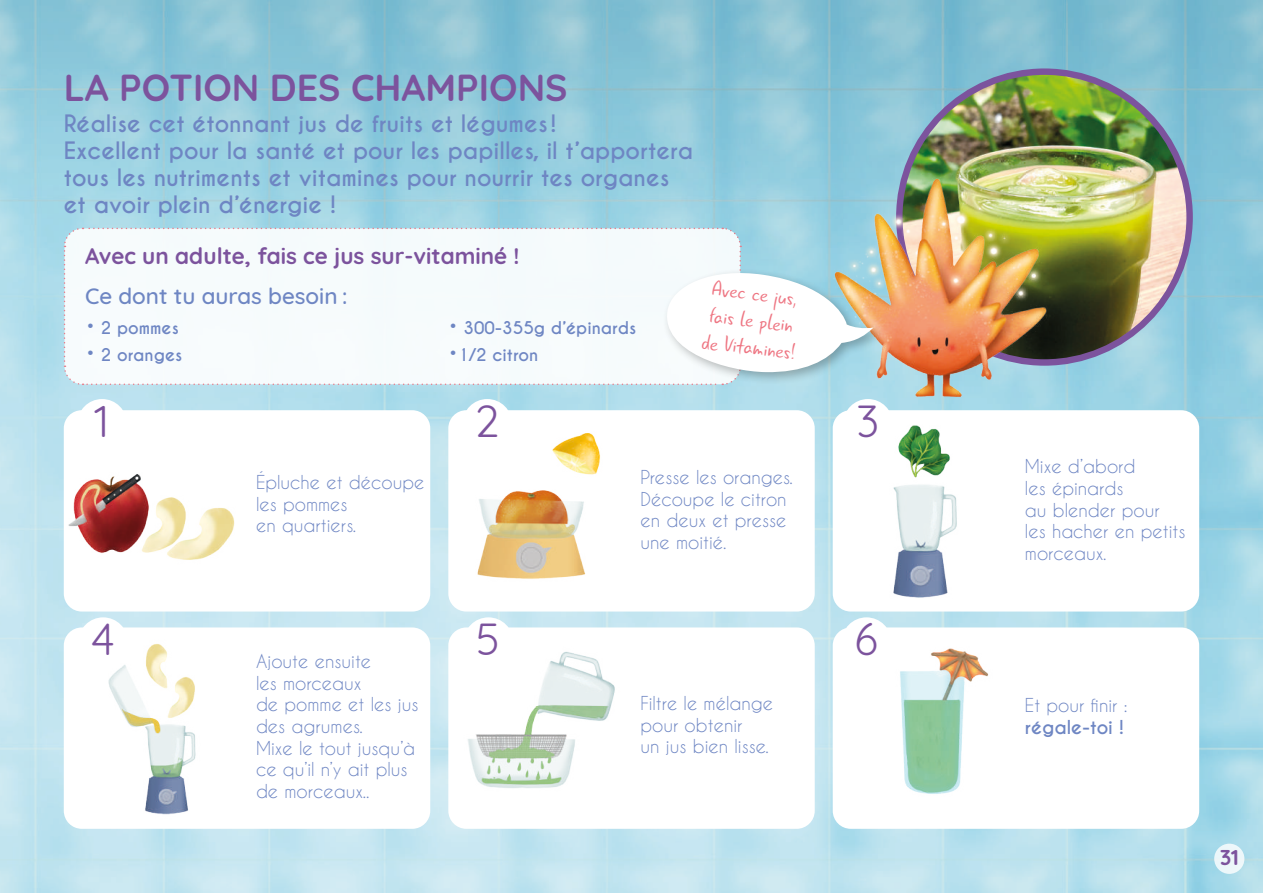
<style>
.page{position:relative;width:1263px;height:893px;background:#fff}
.page>*{position:absolute;margin:0;border:0;box-sizing:border-box;transform-origin:0 0}
.t1{font:43.8px "Quicksand";color:#7c539d}
.t2{font:700 37.5px "Quicksand";color:#7c539d}
.t3{font:700 22.5px/27px "Caviar Dreams";color:#6e86c3}
.t4{font:700 22.5px "Quicksand";color:#7c539d}
.t5{font:22.5px/27px "Gunny Rewritten";color:#ee7582}
.t6{font:500 22.5px "Quicksand";color:#6e86c3}
.t7{font:700 21.3px "Quicksand";color:#7c539d}
.t8{font:18px/21.6px "Caviar Dreams";color:#6e86c3}
.t9{font:700 18px "Caviar Dreams";color:#6e86c3}
.t10{font:700 16.5px "Caviar Dreams";color:#6e86c3}
.s1{font-size:22.5px}
</style>
<div class="page">
<img style="left:1px;top:0;width:1262px;height:893px">
<img style="left:0;top:0;width:1px;height:893px">
<div style="left:448px;top:410px;width:367px;height:201px;background:#fff;border-radius:18px"></div>
<div style="left:64px;top:410px;width:366px;height:201px;background:#fff;border-radius:18px"></div>
<div style="left:833px;top:410px;width:366px;height:201px;background:#fff;border-radius:18px"></div>
<div style="left:64px;top:627px;width:366px;height:202px;background:#fff;border-radius:18px"></div>
<div style="left:448px;top:627px;width:367px;height:202px;background:#fff;border-radius:18px"></div>
<div style="left:833px;top:627px;width:366px;height:202px;background:#fff;border-radius:18px"></div>
<img style="left:899px;top:72px;width:290px;height:290px;border-radius:145px">
<img style="left:448px;top:422px;width:152px;height:179px">
<div style="left:77px;top:399px;width:50px;height:50px;background:#fff;border-radius:50%"></div>
<div style="left:843px;top:399px;width:50px;height:50px;background:#fff;border-radius:50%"></div>
<div style="left:78px;top:617px;width:50px;height:50px;background:#fff;border-radius:50%"></div>
<div style="left:464px;top:617px;width:49px;height:50px;background:#fff;border-radius:50%"></div>
<div style="left:842px;top:617px;width:49px;height:50px;background:#fff;border-radius:50%"></div>
<div style="left:462px;top:399px;width:50px;height:50px;background:#fff;border-radius:50%"></div>
<img style="left:64px;top:416px;width:171px;height:144px">
<img style="left:64px;top:636px;width:132px;height:185px">
<img style="left:448px;top:637px;width:167px;height:185px">
<img style="left:833px;top:637px;width:174px;height:192px">
<img style="left:833px;top:421px;width:174px;height:191px">
<img style="left:817px;top:173px;width:245px;height:227px">
<div style="left:662px;top:268px;width:223px;height:117px;background:#1d1d1b;opacity:.3"></div>
<svg style="left:63px;top:227px;width:811px;height:159px"></svg>
<div style="left:1214px;top:844px;width:30px;height:30px;background:#ecf7fa;border-radius:50%"></div>
<h2 class="t2" style="left:64px;top:57px;width:505px">LA POTION DES CHAMPIONS</h2>
<p class="t3" style="left:64px;top:110px;width:631px">Réalise cet étonnant jus de fruits et légumes !<br>Excellent pour la santé et pour les papilles, il t’apportera tous les nutriments et vitamines pour nourrir tes organes et avoir plein d’énergie !</p>
<p class="t4" style="left:85px;top:237px;width:436px">Avec un adulte, fais ce jus sur-vitaminé !</p>
<p class="t6" style="left:85px;top:278px;width:264px">Ce dont tu auras besoin :</p>
<p class="t10" style="left:86px;top:318px;width:95px"><span class="s1">•</span> 2 pommes</p>
<p class="t10" style="left:86px;top:345px;width:98px"><span class="s1">•</span> 2 oranges</p>
<p class="t10" style="left:448px;top:318px;width:189px"><span class="s1">•</span> 300-355g d’épinards</p>
<p class="t10" style="left:448px;top:345px;width:91px"><span class="s1">•</span>1/2 citron</p>
<p class="t5" style="left:709px;top:275px;width:95px;rotate:6deg">Avec ce jus, fais le plein de Vitamines!</p>
<h1 class="t1" style="left:475px;top:387px;width:26px">2</h1>
<h1 class="t1" style="left:95px;top:387px;width:16px">1</h1>
<h1 class="t1" style="left:856px;top:387px;width:24px">3</h1>
<p class="t8" style="left:256px;top:471px;width:170px">Épluche et découpe les pommes<br>en quartiers.</p>
<p class="t8" style="left:640px;top:466px;width:154px">Presse les oranges.<br>Découpe le citron en deux et presse une moitié.</p>
<p class="t8" style="left:1025px;top:455px;width:162px">Mixe d’abord<br>les épinards<br>au blender pour<br>les hacher en petits morceaux.</p>
<h1 class="t1" style="left:91px;top:606px;width:26px">4</h1>
<h1 class="t1" style="left:476px;top:606px;width:26px">5</h1>
<h1 class="t1" style="left:854px;top:606px;width:25px">6</h1>
<p class="t8" style="left:256px;top:650px;width:164px">Ajoute ensuite<br>les morceaux<br>de pomme et les jus des agrumes.<br>Mixe le tout jusqu’à ce qu’il n’y ait plus de morceaux..</p>
<p class="t8" style="left:640px;top:692px;width:134px">Filtre le mélange pour obtenir<br>un jus bien lisse.</p>
<p class="t8" style="left:1025px;top:694px;width:104px">Et pour finir :</p>
<p class="t9" style="left:1025px;top:716px;width:101px">régale-toi !</p>
<p class="t7" style="left:1220px;top:840px;width:20px">31</p>
</div>
